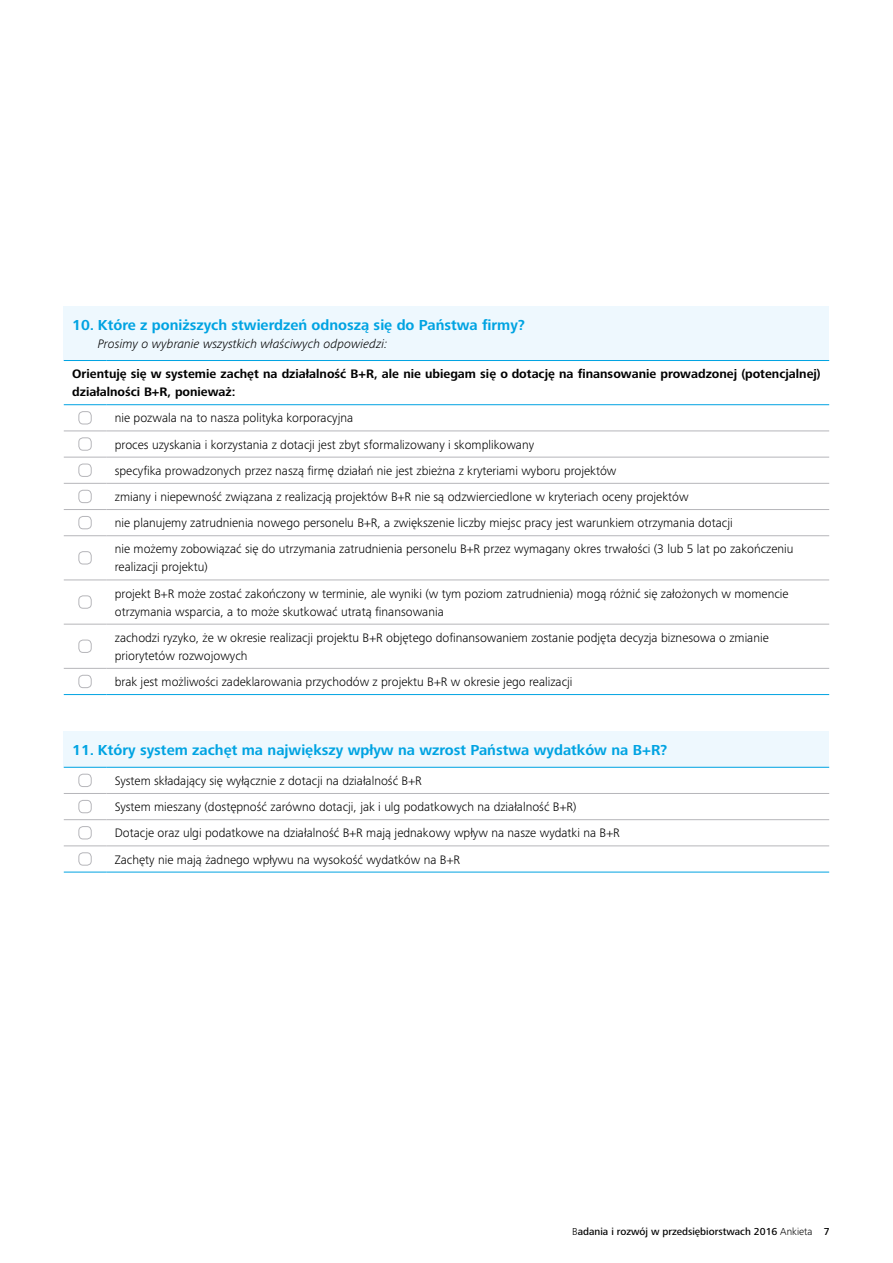
<style>
.page{position:relative;width:893px;height:1263px;background:#fff}
.page>*{position:absolute;margin:0;border:0;box-sizing:border-box;transform-origin:0 0}
.t1{font:700 15px "Frutiger Next Pro";color:#00a3e2}
.t2{font:300 12.75px/26.2px "Frutiger Next Pro";color:#000}
.t3{font:700 12.75px/18px "Frutiger Next Pro";color:#000}
.t4{font:italic 300 12.75px "Frutiger Next Pro";color:#000}
.t5{font:500 10.5px "Frutiger Next Pro";color:#000}
.s1{font-weight:300}
</style>
<div class="page">
<div style="left:64px;top:306px;width:765px;height:54px;background:#eef8fe"></div>
<hr style="left:64px;top:360px;width:42px;height:1px;background:#00a3e2">
<hr style="left:106px;top:360px;width:723px;height:1px;background:#00a3e2">
<hr style="left:64px;top:404px;width:42px;height:1px;background:#00a3e2">
<hr style="left:106px;top:404px;width:723px;height:1px;background:#00a3e2">
<hr style="left:64px;top:694px;width:42px;height:1px;background:#00a3e2">
<hr style="left:106px;top:694px;width:723px;height:1px;background:#00a3e2">
<hr style="left:64px;top:430px;width:42px;height:1px;background:#b6b6ba">
<hr style="left:64px;top:457px;width:42px;height:1px;background:#b6b6ba">
<hr style="left:64px;top:483px;width:42px;height:1px;background:#b6b6ba">
<hr style="left:64px;top:509px;width:42px;height:1px;background:#b6b6ba">
<hr style="left:64px;top:535px;width:42px;height:1px;background:#b6b6ba">
<hr style="left:64px;top:579px;width:42px;height:1px;background:#b6b6ba">
<hr style="left:64px;top:624px;width:42px;height:1px;background:#b6b6ba">
<hr style="left:106px;top:430px;width:723px;height:1px;background:#b6b6ba">
<hr style="left:106px;top:457px;width:723px;height:1px;background:#b6b6ba">
<hr style="left:106px;top:483px;width:723px;height:1px;background:#b6b6ba">
<hr style="left:106px;top:509px;width:723px;height:1px;background:#b6b6ba">
<hr style="left:106px;top:535px;width:723px;height:1px;background:#b6b6ba">
<hr style="left:106px;top:579px;width:723px;height:1px;background:#b6b6ba">
<hr style="left:106px;top:624px;width:723px;height:1px;background:#b6b6ba">
<hr style="left:64px;top:668px;width:42px;height:1px;background:#b6b6ba">
<hr style="left:106px;top:668px;width:723px;height:1px;background:#b6b6ba">
<div style="left:79px;top:411px;width:12px;height:13px;border:1px solid #b6b6ba;border-radius:4px"></div>
<div style="left:79px;top:438px;width:12px;height:12px;border:1px solid #b6b6ba;border-radius:4px"></div>
<div style="left:79px;top:464px;width:12px;height:13px;border:1px solid #b6b6ba;border-radius:4px"></div>
<div style="left:79px;top:490px;width:12px;height:13px;border:1px solid #b6b6ba;border-radius:4px"></div>
<div style="left:79px;top:516px;width:12px;height:13px;border:1px solid #b6b6ba;border-radius:4px"></div>
<div style="left:79px;top:551px;width:12px;height:13px;border:1px solid #b6b6ba;border-radius:4px"></div>
<div style="left:79px;top:596px;width:12px;height:12px;border:1px solid #b6b6ba;border-radius:4px"></div>
<div style="left:79px;top:640px;width:12px;height:13px;border:1px solid #b6b6ba;border-radius:4px"></div>
<div style="left:79px;top:675px;width:12px;height:13px;border:1px solid #b6b6ba;border-radius:4px"></div>
<div style="left:64px;top:731px;width:765px;height:36px;background:#eef8fe"></div>
<hr style="left:64px;top:767px;width:42px;height:1px;background:#00a3e2">
<hr style="left:106px;top:767px;width:723px;height:1px;background:#00a3e2">
<hr style="left:64px;top:793px;width:42px;height:1px;background:#b6b6ba">
<hr style="left:64px;top:819px;width:42px;height:1px;background:#b6b6ba">
<hr style="left:64px;top:845px;width:42px;height:1px;background:#b6b6ba">
<hr style="left:106px;top:793px;width:723px;height:1px;background:#b6b6ba">
<hr style="left:106px;top:819px;width:723px;height:1px;background:#b6b6ba">
<hr style="left:106px;top:845px;width:723px;height:1px;background:#b6b6ba">
<hr style="left:64px;top:872px;width:42px;height:1px;background:#00a3e2">
<hr style="left:106px;top:872px;width:723px;height:1px;background:#00a3e2">
<div style="left:79px;top:774px;width:12px;height:13px;border:1px solid #b6b6ba;border-radius:4px"></div>
<div style="left:79px;top:800px;width:12px;height:13px;border:1px solid #b6b6ba;border-radius:4px"></div>
<div style="left:79px;top:826px;width:12px;height:13px;border:1px solid #b6b6ba;border-radius:4px"></div>
<div style="left:79px;top:852px;width:12px;height:13px;border:1px solid #b6b6ba;border-radius:4px"></div>
<p class="t1" style="left:72px;top:316px;width:454px">10. Które z poniższych stwierdzeń odnoszą się do Państwa firmy?</p>
<p class="t4" style="left:98px;top:336px;width:291px">Prosimy o wybranie wszystkich właściwych odpowiedzi:</p>
<p class="t3" style="left:72px;top:365px;width:750px">Orientuję się w systemie zachęt na działalność B+R, ale nie ubiegam się o dotację na finansowanie prowadzonej (potencjalnej) działalności B+R, ponieważ:</p>
<p class="t2" style="left:115px;top:405px;width:680px">nie pozwala na to nasza polityka korporacyjna<br>proces uzyskania i korzystania z dotacji jest zbyt sformalizowany i skomplikowany<br>specyfika prowadzonych przez naszą firmę działań nie jest zbieżna z kryteriami wyboru projektów<br>zmiany i niepewność związana z realizacją projektów B+R nie są odzwierciedlone w kryteriach oceny projektów<br>nie planujemy zatrudnienia nowego personelu B+R, a zwiększenie liczby miejsc pracy jest warunkiem otrzymania dotacji<br>nie możemy zobowiązać się do utrzymania zatrudnienia personelu B+R przez wymagany okres trwałości (3 lub 5 lat po zakończeniu</p>
<p class="t2" style="left:115px;top:554px;width:675px">realizacji projektu)<br>projekt B+R może zostać zakończony w terminie, ale wyniki (w tym poziom zatrudnienia) mogą różnić się założonych w momencie</p>
<p class="t2" style="left:115px;top:598px;width:655px">otrzymania wsparcia, a to może skutkować utratą finansowania<br>zachodzi ryzyko, że w okresie realizacji projektu B+R objętego dofinansowaniem zostanie podjęta decyzja biznesowa o zmianie</p>
<p class="t2" style="left:115px;top:642px;width:459px">priorytetów rozwojowych<br>brak jest możliwości zadeklarowania przychodów z projektu B+R w okresie jego realizacji</p>
<p class="t1" style="left:72px;top:741px;width:596px">11. Który system zachęt ma największy wpływ na wzrost Państwa wydatków na B+R?</p>
<p class="t2" style="left:115px;top:768px;width:506px">System składający się wyłącznie z dotacji na działalność B+R<br>System mieszany (dostępność zarówno dotacji, jak i ulg podatkowych na działalność B+R)<br>Dotacje oraz ulgi podatkowe na działalność B+R mają jednakowy wpływ na nasze wydatki na B+R Zachęty nie mają żadnego wpływu na wysokość wydatków na B+R</p>
<p class="t5" style="left:572px;top:1225px;width:259px"><span class="s1">B</span>adania i rozwój w przedsiębiorstwach 2016 <span class="s1">Ankieta</span> 7</p>
</div>
